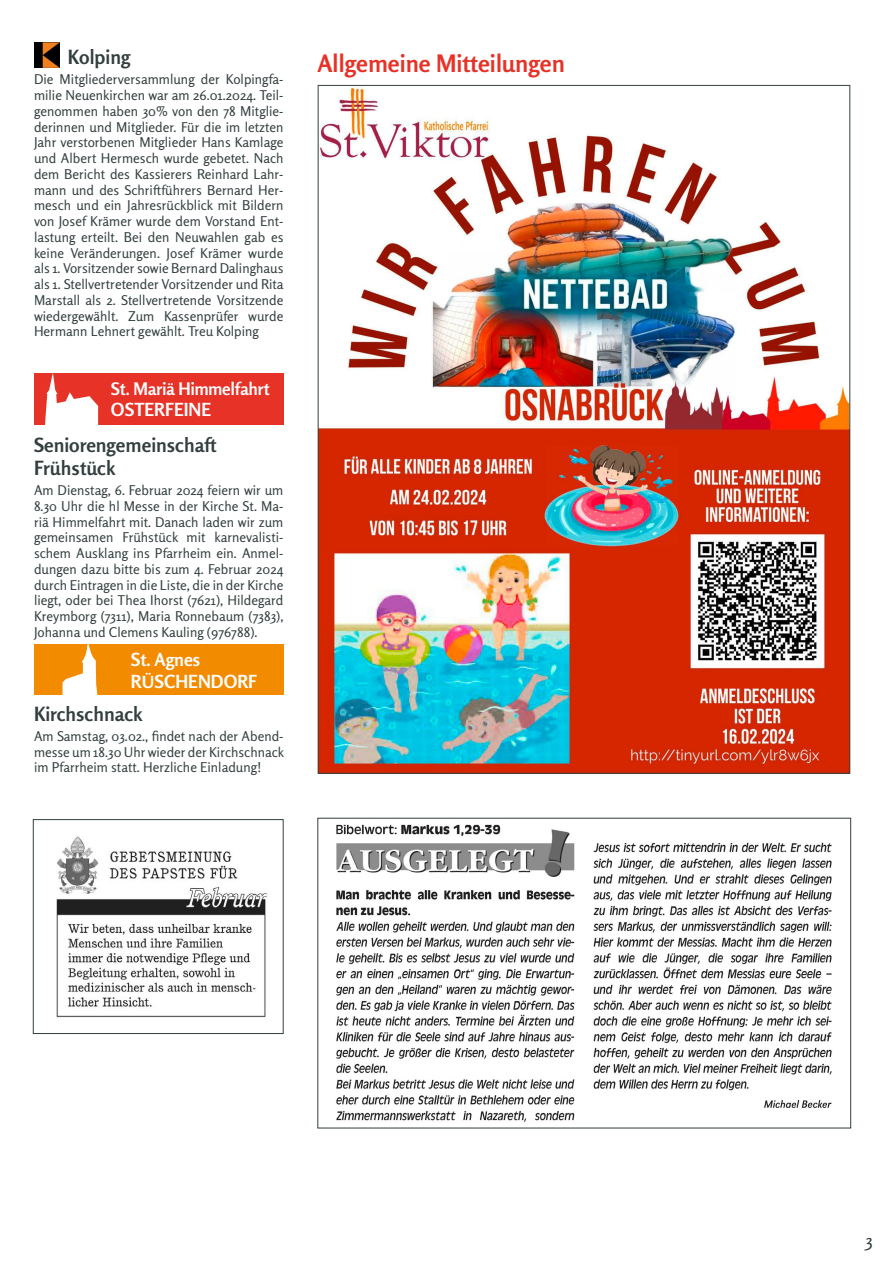
<style>
.page{position:relative;width:893px;height:1263px;background:#fff}
.page>*{position:absolute;margin:0;border:0;box-sizing:border-box;transform-origin:0 0}
.t1{font:700 24px "Rosario";color:#e73227}
.t2{font:700 19.5px/23.4px "Rosario";color:#333f3f}
.t3{font:700 18px/22.5px "Rosario";color:#fff}
.t4{font:18px "Rosario";color:#333f3f}
.t5{font:700 17.25px "Rosario";color:#fff}
.t6{font:13.5px/15.8px "Rosario";color:#333f3f;text-align:justify}
</style>
<div class="page">
<img style="left:34px;top:43px;width:25px;height:25px">
<div style="left:34px;top:374px;width:249px;height:51px;background:#e73227"></div>
<svg style="left:45px;top:374px;width:53px;height:51px"></svg>
<div style="left:34px;top:644px;width:250px;height:51px;background:#f28b00"></div>
<svg style="left:63px;top:644px;width:35px;height:51px"></svg>
<img style="left:320px;top:87px;width:528px;height:685px">
<img style="left:336px;top:824px;width:496px;height:298px">
<img style="left:56px;top:836px;width:211px;height:182px">
<div style="left:33px;top:819px;width:250px;height:215px;border:1px solid #333f3f"></div>
<h2 class="t2" style="left:68px;top:45px;width:64px">Kolping</h2>
<p class="t6" style="left:34px;top:72px;width:251px">Die Mitgliederversammlung der Kolpingfa&shy;milie Neuenkirchen war am 26.01.2024. Teil&shy;genommen haben 30% von den 78 Mitglie&shy;derinnen und Mitglieder. Für die im letzten Jahr verstorbenen Mitglieder Hans Kamlage und Albert Hermesch wurde gebetet. Nach dem Bericht des Kassierers Reinhard Lahr&shy;mann und des Schriftführers Bernard Her&shy;mesch und ein Jahresrückblick mit Bildern von Josef Krämer wurde dem Vorstand Ent&shy;lastung erteilt. Bei den Neuwahlen gab es keine Veränderungen. Josef Krämer wurde als 1. Vorsitzender sowie Bernard Dalinghaus als 1. Stellvertretender Vorsitzender und Rita Marstall als 2. Stellvertretende Vorsitzende wiedergewählt. Zum Kassenprüfer wurde Hermann Lehnert gewählt. Treu Kolping</p>
<p class="t5" style="left:111px;top:378px;width:160px">St. Mariä Himmelfahrt</p>
<h3 class="t3" style="left:111px;top:398px;width:102px">OSTERFEINE</h3>
<h2 class="t2" style="left:34px;top:433px;width:184px">Seniorengemeinschaft<br>Frühstück</h2>
<p class="t6" style="left:34px;top:482px;width:251px">Am Dienstag, 6. Februar 2024 feiern wir um 8.30 Uhr die hl Messe in der Kirche St. Ma&shy;riä Himmelfahrt mit. Danach laden wir zum gemeinsamen Frühstück mit karnevalisti&shy;schem Ausklang ins Pfarrheim ein. Anmel&shy;dungen dazu bitte bis zum 4. Februar 2024 durch Eintragen in die Liste, die in der Kirche liegt, oder bei Thea Ihorst (7621), Hildegard Kreymborg (7311), Maria Ronnebaum (7383), Johanna und Clemens Kauling (976788).</p>
<h3 class="t3" style="left:131px;top:648px;width:128px">St. Agnes<br>RÜSCHENDORF</h3>
<h2 class="t2" style="left:34px;top:702px;width:110px">Kirchschnack</h2>
<p class="t6" style="left:34px;top:728px;width:252px">Am Samstag, 03.02., findet nach der Abend&shy;messe um 18.30 Uhr wieder der Kirchschnack im Pfarrheim statt. Herzliche Einladung!</p>
<h1 class="t1" style="left:317px;top:49px;width:249px">Allgemeine Mitteilungen</h1>
<h3 class="t4" style="left:865px;top:1230px;width:9px">3</h3>
</div>
